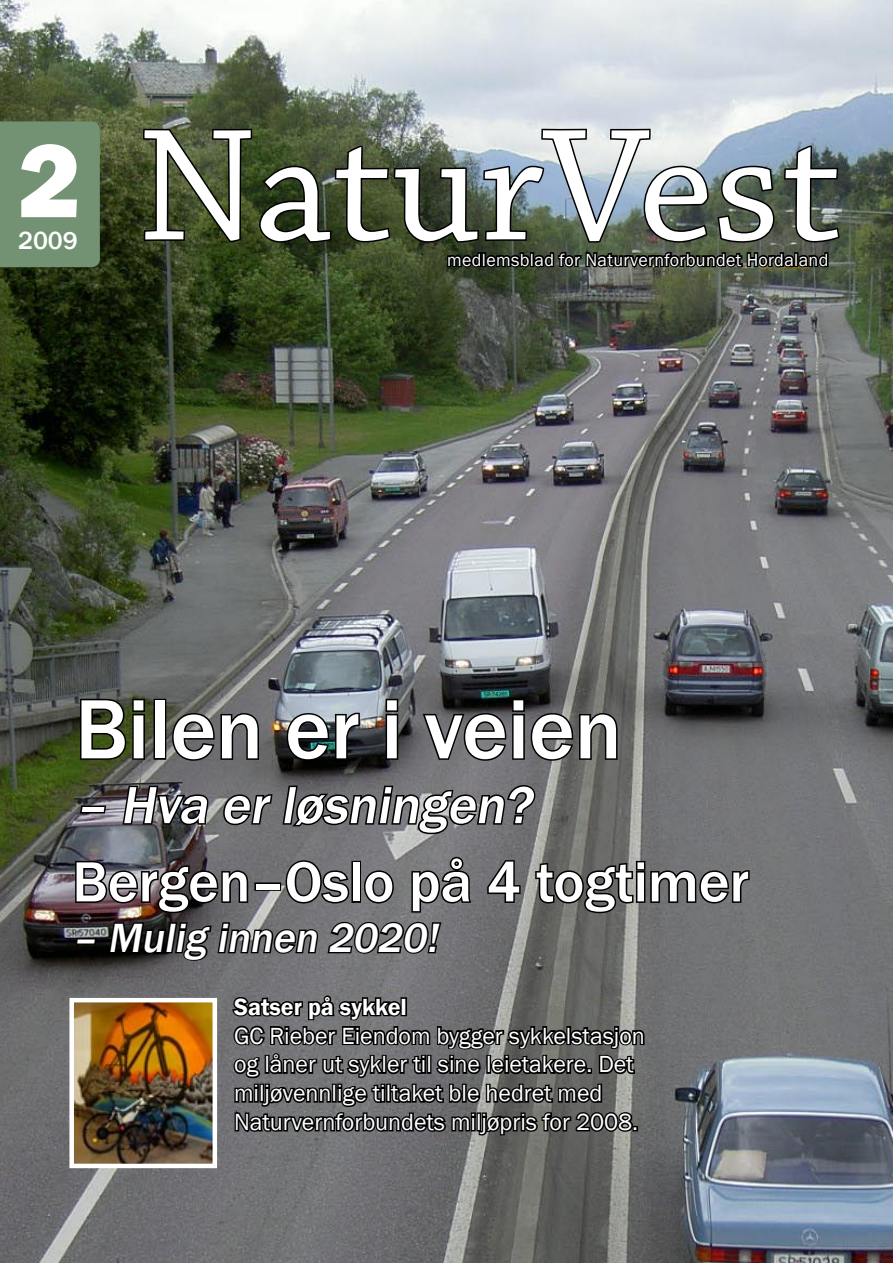
<style>
.page{position:relative;width:893px;height:1263px;background:#fff}
.page>*{position:absolute;margin:0;border:0;box-sizing:border-box;transform-origin:0 0}
.t1{font:168px "Chaparral Pro";color:#fff}
.t2{font:800 108px "Franklin Gothic";color:#fff}
.t3{font:500 87px "Franklin Gothic";color:#fff}
.t4{font:500 58.5px "Franklin Gothic";color:#fff}
.t5{font:italic 500 54px "Franklin Gothic";color:#fff}
.t6{font:italic 500 42px "Franklin Gothic";color:#fff}
.t7{font:500 25.5px "Franklin Gothic";color:#fff}
.t8{font:24px/28.8px "Franklin Gothic";color:#fff}
.t9{font:600 24px "Franklin Gothic";color:#fff}
.t10{font:18px "Franklin Gothic";letter-spacing:.02em;color:#fff}
</style>
<div class="page">
<img style="left:0;top:0;width:893px;height:1263px">
<div style="left:0;top:121px;width:100px;height:146px;background:#729273"></div>
<svg style="left:142px;top:127px;width:699px;height:148px;background:#545f51"></svg>
<svg style="left:230px;top:993px;width:416px;height:145px;background:#474748"></svg>
<svg style="left:486px;top:857px;width:36px;height:47px;background:#4d4d4f"></svg>
<svg style="left:534px;top:859px;width:217px;height:56px;background:#505150"></svg>
<svg style="left:74px;top:854px;width:399px;height:108px;background:#4e4c4e"></svg>
<svg style="left:78px;top:697px;width:68px;height:64px;background:#2b3319"></svg>
<div style="left:154px;top:699px;width:12px;height:61px;border:3px solid #000"></div>
<svg style="left:171px;top:711px;width:89px;height:51px;background:#4c4c4d"></svg>
<svg style="left:285px;top:711px;width:76px;height:51px;background:#323a3d"></svg>
<svg style="left:384px;top:697px;width:16px;height:64px"></svg>
<svg style="left:421px;top:697px;width:198px;height:65px;background:#4a4a4b"></svg>
<svg style="left:78px;top:803px;width:30px;height:12px"></svg>
<svg style="left:121px;top:784px;width:89px;height:43px;background:#49474b"></svg>
<svg style="left:221px;top:793px;width:53px;height:34px;background:#464647"></svg>
<svg style="left:281px;top:783px;width:257px;height:65px;background:#5c5c5e"></svg>
<img style="left:75px;top:1004px;width:136px;height:158px">
<div style="left:69px;top:998px;width:148px;height:170px;border:5px solid #fff"></div>
<h2 class="t2" style="left:18px;top:111px;width:65px">2</h2>
<p class="t7" style="left:18px;top:225px;width:61px">2009</p>
<h1 class="t1" style="left:137px;top:93px;width:705px">NaturVest</h1>
<p class="t10" style="left:447px;top:248px;width:383px">medlemsblad for Naturvernforbundet Hordaland</p>
<h3 class="t3" style="left:75px;top:676px;width:548px">Bilen er i veien</h3>
<h3 class="t5" style="left:75px;top:772px;width:468px">– Hva erløsningen?</h3>
<h3 class="t4" style="left:72px;top:846px;width:678px">Bergen–Oslo på 4 togtimer</h3>
<h3 class="t6" style="left:72px;top:912px;width:375px">– Mulig innen 2020!</h3>
<p class="t9" style="left:234px;top:992px;width:174px">Satser på sykkel</p>
<p class="t8" style="left:234px;top:1022px;width:412px">GC Rieber Eiendom bygger sykkelstasjon og låner ut sykler til sine leietakere. Det miljøvennlige tiltaket ble hedret med Naturvernforbundets miljøpris for 2008.</p>
</div>
